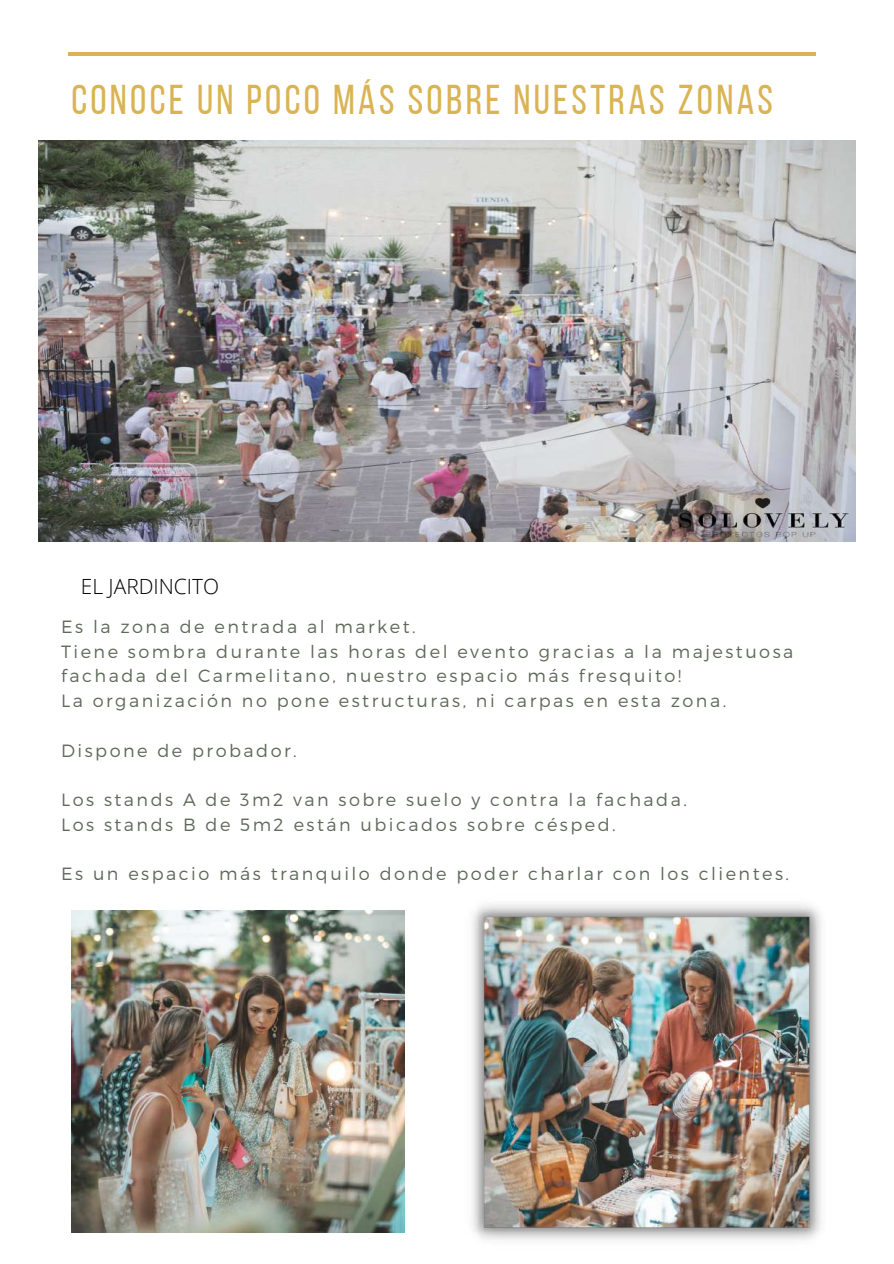
<style>
.page{position:relative;width:894px;height:1264px;background:#fff}
.page>*{position:absolute;margin:0;border:0;box-sizing:border-box;transform-origin:0 0}
.t1{font:41.55px "Bebas Neue";letter-spacing:.08em;color:#dab454}
.t2{font:300 21px "Open Sans";color:#000}
.t3{font:300 17.7px/24.8px "Montserrat";letter-spacing:.14em;color:#5d6959}
</style>
<div class="page">
<hr style="left:68px;top:52px;width:747px;height:4px;background:#dab454">
<img style="left:38px;top:140px;width:817px;height:401px">
<img style="left:472px;top:904px;width:349px;height:336px">
<img style="left:71px;top:910px;width:333px;height:322px">
<h1 class="t1" style="left:71px;top:83px;width:703px">CONOCE UN POCO MÁS SOBRE NUESTRAS ZONAS</h1>
<p class="t2" style="left:81px;top:571px;width:140px">EL JARDINCITO</p>
<p class="t3" style="left:61px;top:613px;width:733px">Es la zona de entrada al market.<br>Tiene sombra durante las horas del evento gracias a la majestuosa fachada del Carmelitano, nuestro espacio más fresquito!<br>La organización no pone estructuras, ni carpas en esta zona.</p>
<p class="t3" style="left:61px;top:737px;width:237px">Dispone de probador.</p>
<p class="t3" style="left:61px;top:786px;width:627px">Los stands A de 3m2 van sobre suelo y contra la fachada.<br>Los stands B de 5m2 están ubicados sobre césped.</p>
<p class="t3" style="left:61px;top:860px;width:729px">Es un espacio más tranquilo donde poder charlar con los clientes.</p>
</div>
